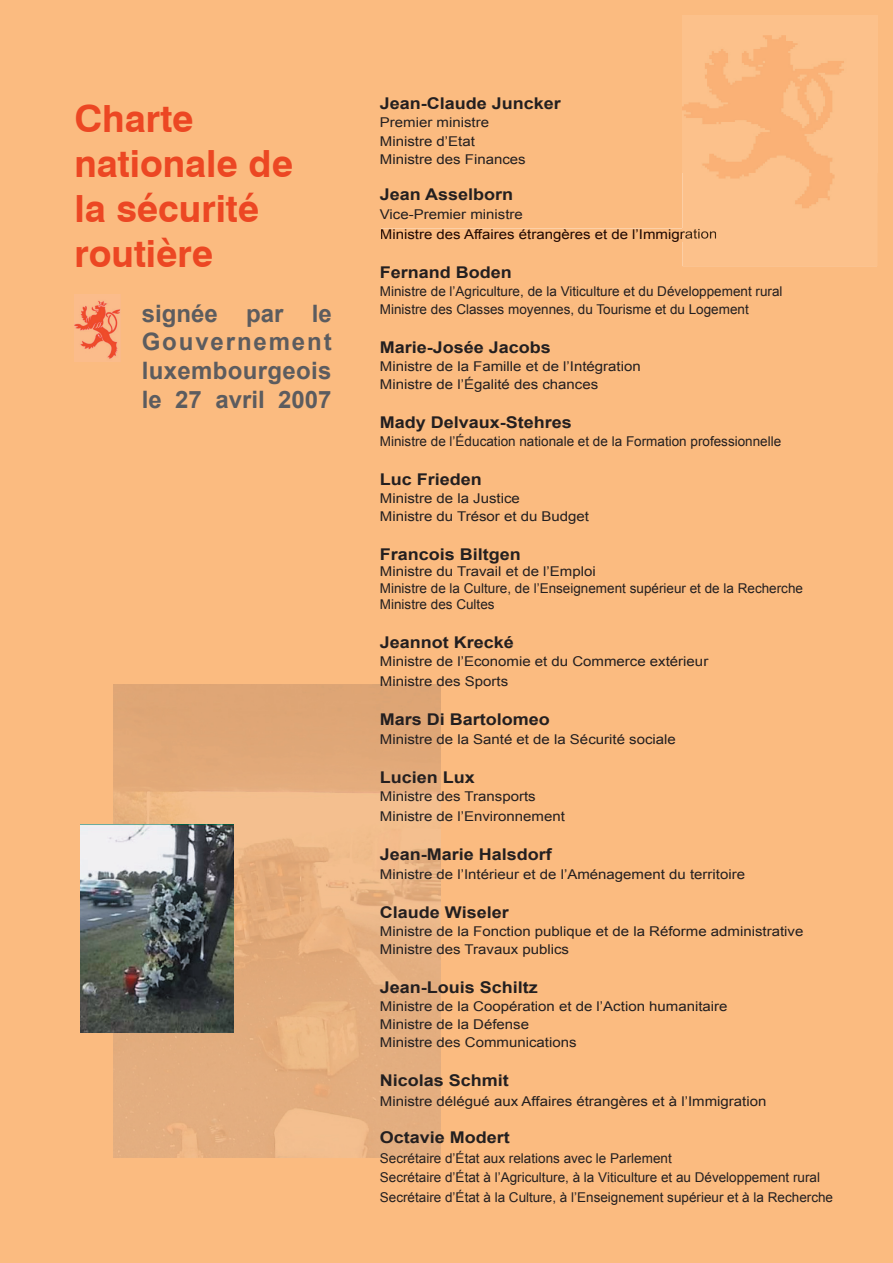
<style>
.page{position:relative;width:893px;height:1263px;background:#fbbb80}
.page>*{position:absolute;margin:0;border:0;box-sizing:border-box;transform-origin:0 0}
.t1{font:700 37.5px/45px "Swiss 721 BT";color:#ec4723}
.t2{font:700 24px/28.8px "Arial";letter-spacing:.015em;color:#5c5c5f;text-align:justify}
.t3{font:700 16.2px "Arial";color:#231f20;scale:1.11 1}
.t4{font:13.5px/18px "Arial";color:#231f20;scale:1.11 1}
.t5{font:13.5px/19.5px "Arial";color:#231f20}
.t6{font:13.5px "Arial";color:#1f0700;scale:1.11 1}
</style>
<div class="page">
<img style="left:113px;top:685px;width:328px;height:473px">
<img style="left:81px;top:825px;width:153px;height:208px">
<div style="left:381px;top:229px;width:301px;height:12px;background:#fbbb80"></div>
<img style="left:682px;top:16px;width:195px;height:250px">
<img style="left:682px;top:229px;width:34px;height:12px">
<img style="left:74px;top:294px;width:46px;height:67px">
<h1 class="t1" style="left:74px;top:95px;width:220px">Charte nationale de la sécurité routière</h1>
<h2 class="t2" style="left:142px;top:299px;width:191px">signée par le Gouvernement luxembourgeois le 27 avril 2007</h2>
<p class="t3" style="left:380px;top:93px;width:165px">Jean-Claude Juncker</p>
<p class="t4" style="left:380px;top:114px;width:133px">Premier ministre<br>Ministre d’Etat<br>Ministre des Finances</p>
<p class="t3" style="left:380px;top:183px;width:122px">Jean Asselborn</p>
<p class="t4" style="left:380px;top:205px;width:130px">Vice-Premier ministre</p>
<p class="t6" style="left:380px;top:225px;width:305px">Ministre des Affaires étrangères et de l’Immigration</p>
<p class="t3" style="left:380px;top:261px;width:120px">Fernand Boden</p>
<p class="t5" style="left:380px;top:282px;width:404px;line-height:18px">Ministre de l’Agriculture, de la Viticulture et du Développement rural<br>Ministre des Classes moyennes, du Tourisme et du Logement</p>
<p class="t3" style="left:380px;top:336px;width:156px">Marie-Josée Jacobs</p>
<p class="t4" style="left:380px;top:357px;width:237px">Ministre de la Famille et de l’Intégration<br>Ministre de l’Égalité des chances</p>
<p class="t3" style="left:380px;top:411px;width:175px">Mady Delvaux-Stehres</p>
<p class="t5" style="left:380px;top:431px;width:403px">Ministre de l’Éducation nationale et de la Formation professionnelle</p>
<p class="t3" style="left:380px;top:468px;width:93px">Luc Frieden</p>
<p class="t4" style="left:380px;top:489px;width:190px">Ministre de la Justice<br>Ministre du Trésor et du Budget</p>
<p class="t3" style="left:380px;top:543px;width:129px">Francois Biltgen</p>
<p class="t4" style="left:380px;top:563px;width:383px;line-height:16.5px">Ministre du Travail et de l’Emploi<br>Ministre de la Culture, de l’Enseignement supérieur et de la Recherche<br>Ministre des Cultes</p>
<p class="t3" style="left:380px;top:632px;width:122px">Jeannot Krecké</p>
<p class="t4" style="left:380px;top:652px;width:297px;line-height:19.5px">Ministre de l’Economie et du Commerce extérieur<br>Ministre des Sports</p>
<p class="t3" style="left:380px;top:708px;width:155px">Mars Di Bartolomeo</p>
<p class="t4" style="left:380px;top:730px;width:268px">Ministre de la Santé et de la Sécurité sociale</p>
<p class="t3" style="left:380px;top:767px;width:87px">Lucien Lux</p>
<p class="t4" style="left:380px;top:787px;width:168px;line-height:19.5px">Ministre des Transports<br>Ministre de l’Environnement</p>
<p class="t3" style="left:380px;top:843px;width:156px">Jean-Marie Halsdorf</p>
<p class="t4" style="left:380px;top:865px;width:330px">Ministre de l’Intérieur et de l’Aménagement du territoire</p>
<p class="t3" style="left:380px;top:902px;width:118px">Claude Wiseler</p>
<p class="t4" style="left:380px;top:922px;width:383px">Ministre de la Fonction publique et de la Réforme administrative<br>Ministre des Travaux publics</p>
<p class="t3" style="left:380px;top:977px;width:144px">Jean-Louis Schiltz</p>
<p class="t4" style="left:380px;top:997px;width:315px">Ministre de la Coopération et de l’Action humanitaire<br>Ministre de la Défense<br>Ministre des Communications</p>
<p class="t3" style="left:380px;top:1070px;width:118px">Nicolas Schmit</p>
<p class="t4" style="left:380px;top:1092px;width:350px">Ministre délégué aux Affaires étrangères et à l’Immigration</p>
<p class="t3" style="left:380px;top:1127px;width:119px">Octavie Modert</p>
<p class="t5" style="left:380px;top:1148px;width:455px">Secrétaire d’État aux relations avec le Parlement<br>Secrétaire d’État à l’Agriculture, à la Viticulture et au Développement rural<br>Secrétaire d’État à la Culture, à l’Enseignement supérieur et à la Recherche</p>
</div>
